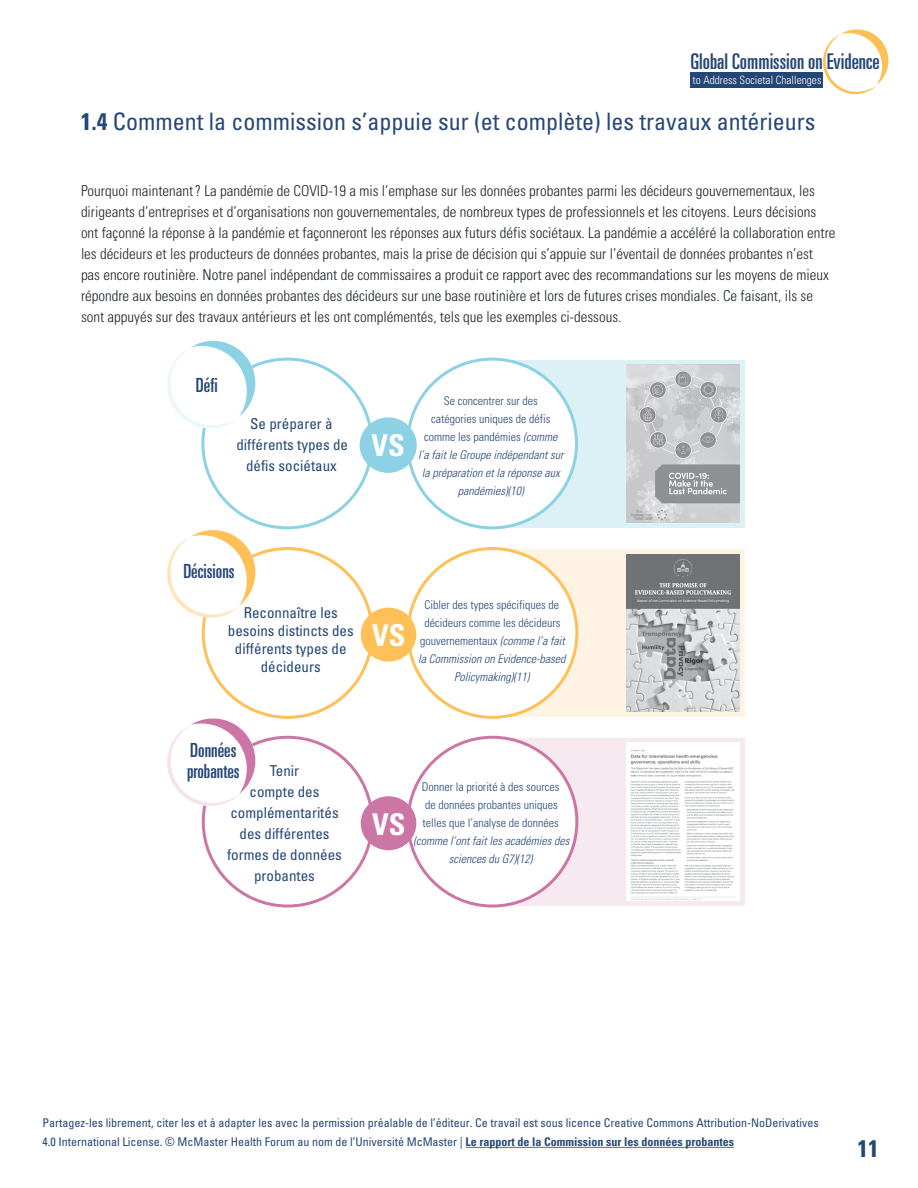
<style>
.page{position:relative;width:918px;height:1188px;background:#fff}
.page>*{position:absolute;margin:0;border:0;box-sizing:border-box;transform-origin:0 0}
.t1{font:700 condensed 30px "Univers";color:#fff}
.t2{font:condensed 24px "Univers LT Std";color:#264778}
.t3{font:700 condensed 24px "Univers";color:#254776}
.t4{font:ultra-condensed 21.75px "Univers LT Std";color:#254776}
.t5{font:ultra-condensed 19.5px/21px "Univers LT Std";color:#254776}
.t6{font:300 condensed 15px/21px "Univers";color:#1e252b}
.t7{font:condensed 15px/21px "Univers";color:#254776;text-align:center}
.t8{font:condensed 12px/18.3px "Univers";color:#254776}
.t9{font:300 condensed 12px/18px "Univers";color:#254776;text-align:center}
.t10{font:italic 300 condensed 12px/18px "Univers";color:#254776;text-align:center}
.t11{font:300 condensed 11.4px "Univers LT Std";color:#fff}
.s1{font-family:"Univers";font-weight:700}
.s2{font-style:normal}
.s3{font-style:italic}
.s4{font-weight:700}
</style>
<div class="page">
<div style="left:491px;top:360px;width:254px;height:167px;background:#dbf1f6"></div>
<div style="left:408px;top:359px;width:169px;height:169px;background:#fff;border-radius:50%"></div>
<div style="left:360px;top:418px;width:56px;height:54px;background:#8dd2e4;border-radius:50%"></div>
<div style="left:360px;top:417px;width:57px;height:56px;border:2px solid #8dd2e4;border-radius:50%"></div>
<div style="left:491px;top:549px;width:254px;height:168px;background:#fff4e4"></div>
<div style="left:408px;top:549px;width:169px;height:168px;background:#fff;border-radius:50%"></div>
<div style="left:361px;top:608px;width:55px;height:54px;background:#fec057;border-radius:50%"></div>
<div style="left:491px;top:738px;width:254px;height:167px;background:#f6e9f0"></div>
<div style="left:408px;top:737px;width:169px;height:169px;background:#fff;border-radius:50%"></div>
<div style="left:361px;top:796px;width:55px;height:54px;background:#cc76a6;border-radius:50%"></div>
<img style="left:626px;top:365px;width:114px;height:157px">
<img style="left:626px;top:554px;width:114px;height:158px">
<img style="left:626px;top:743px;width:114px;height:158px">
<svg style="left:167px;top:340px;width:94px;height:89px"></svg>
<svg style="left:167px;top:524px;width:94px;height:94px"></svg>
<svg style="left:167px;top:713px;width:94px;height:93px"></svg>
<svg style="left:823px;top:29px;width:66px;height:65px"></svg>
<div style="left:690px;top:72px;width:133px;height:16px;background:#254776"></div>
<hr style="left:466px;top:1147px;width:268px;height:1px;background:#254776">
<h3 class="t4" style="left:690px;top:49px;width:191px">Global Commission on Evidence</h3>
<p class="t11" style="left:693px;top:73px;width:130px">to Address Societal Challenges</p>
<h2 class="t2" style="left:81px;top:106px;width:736px"><span class="s1">1.4</span> Comment la commission s’appuie sur (et complète) les travaux antérieurs</h2>
<p class="t6" style="left:81px;top:181px;width:756px">Pourquoi maintenant ? La pandémie de COVID-19 a mis l’emphase sur les données probantes parmi les décideurs gouvernementaux, les dirigeants d’entreprises et d’organisations non gouvernementales, de nombreux types de professionnels et les citoyens. Leurs décisions ont façonné la réponse à la pandémie et façonneront les réponses aux futurs défis sociétaux. La pandémie a accéléré la collaboration entre les décideurs et les producteurs de données probantes, mais la prise de décision qui s’appuie sur l’éventail de données probantes n’est pas encore routinière. Notre panel indépendant de commissaires a produit ce rapport avec des recommandations sur les moyens de mieux répondre aux besoins en données probantes des décideurs sur une base routinière et lors de futures crises mondiales. Ce faisant, ils se sont appuyés sur des travaux antérieurs et les ont complémentés, tels que les exemples ci-dessous.</p>
<h3 class="t5" style="left:196px;top:374px;width:23px">Défi</h3>
<p class="t7" style="left:236px;top:413px;width:113px">Se préparer à différents types de défis sociétaux</p>
<h1 class="t1" style="left:372px;top:427px;width:35px">VS</h1>
<p class="t10" style="left:418px;top:392px;width:147px"><span class="s2">Se concentrer sur des<br>catégories uniques de défis comme les pandémies</span> (comme l’a fait le Groupe indépendant sur la préparation et la réponse aux pandémies)(10)</p>
<h3 class="t5" style="left:183px;top:561px;width:53px">Décisions</h3>
<p class="t7" style="left:228px;top:604px;width:127px;line-height:18px">Reconnaître les besoins distincts des différents types de décideurs</p>
<p class="t9" style="left:418px;top:596px;width:149px">Cibler des types spécifiques de décideurs comme les décideurs gouvernementaux <span class="s3">(comme l’a fait la Commission on Evidence-based<br>Policymaking)(11)</span></p>
<h1 class="t1" style="left:372px;top:617px;width:35px">VS</h1>
<h3 class="t5" style="left:187px;top:740px;width:54px">Données probantes</h3>
<p class="t7" style="left:227px;top:760px;width:116px">Tenir<br>compte des complémentarités des différentes formes de données probantes</p>
<h1 class="t1" style="left:372px;top:805px;width:35px">VS</h1>
<p class="t9" style="left:422px;top:778px;width:139px;text-align:left">Donner la priorité à des sources de données probantes uniques telles que l’analyse de données</p>
<p class="t10" style="left:413px;top:832px;width:157px">(comme l’ont fait les académies des sciences du G7)(12)</p>
<p class="t8" style="left:43px;top:1114px;width:778px">Partagez-les librement, citer les et à adapter les avec la permission préalable de l’éditeur. Ce travail est sous licence Creative Commons Attribution-NoDerivatives<br>4.0 International License. © McMaster Health Forum au nom de l’Université McMaster | <span class="s4">Le rapport de la Commission sur les données probantes</span></p>
<h2 class="t3" style="left:858px;top:1134px;width:23px">11</h2>
</div>
